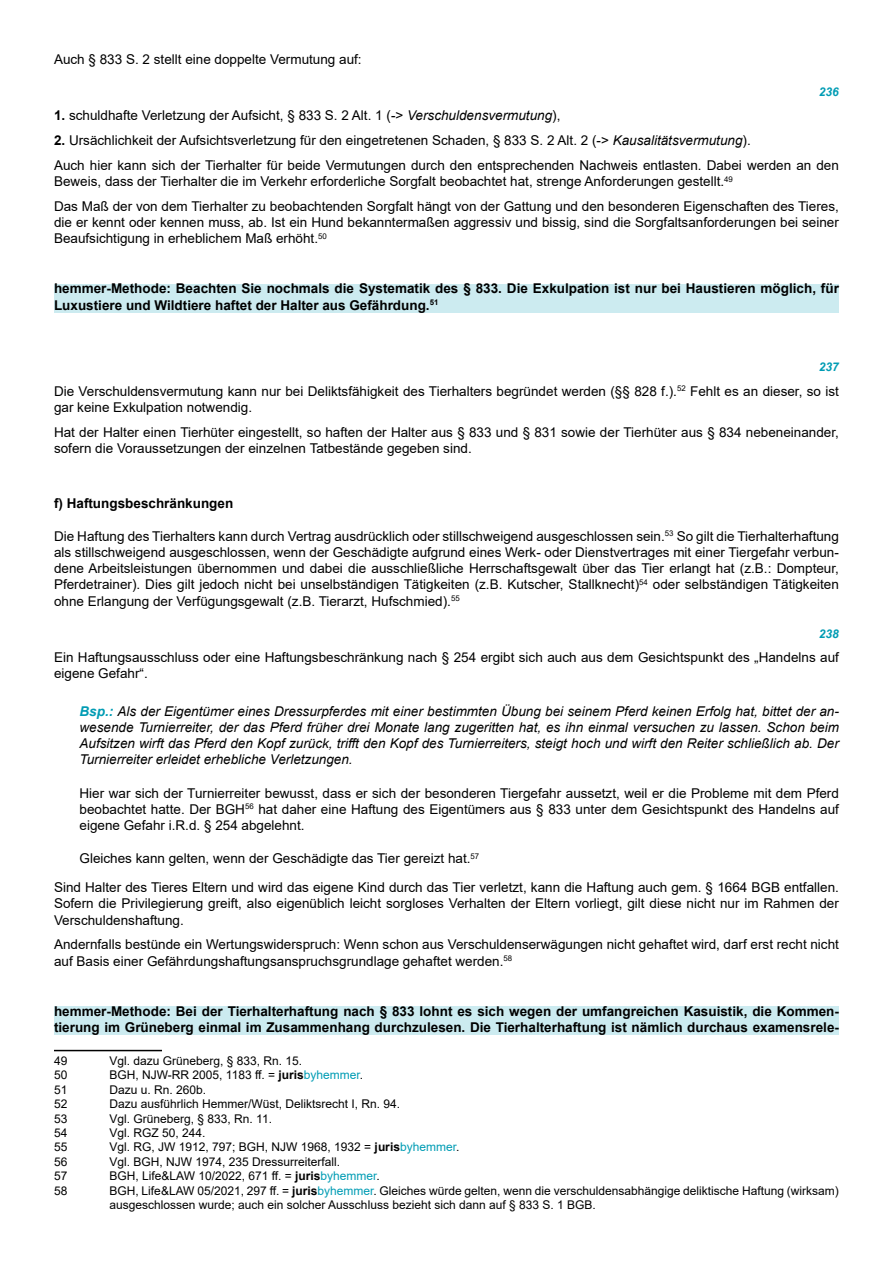
<style>
.page{position:relative;width:893px;height:1263px;background:#fff}
.page>*{position:absolute;margin:0;border:0;box-sizing:border-box;transform-origin:0 0}
.t1{font:13.5px/16.2px "Arial";color:#000}
.t2{font:700 13.5px/16.2px "Arial";color:#000}
.t3{font:italic 13.5px/16.2px "Arial";color:#000;text-align:justify}
.t4{font:12px/14.4px "Arial";color:#000}
.t5{font:italic 700 12px "Arial";color:#009cb4}
.s1{font-weight:700}
.s2{font-style:italic}
.s3{font-weight:700;color:#009cb4}
.s4{color:#009cb4}
</style>
<div class="page">
<div style="left:54px;top:284px;width:785px;height:28px;background:#ccebf0"></div>
<div style="left:54px;top:1006px;width:785px;height:29px;background:#ccebf0"></div>
<hr style="left:54px;top:1050px;width:108px;height:1px;background:#000">
<p class="t1" style="left:54px;top:51px;width:309px">Auch § 833 S. 2 stellt eine doppelte Vermutung auf:</p>
<p class="t5" style="left:819px;top:84px;width:22px">236</p>
<p class="t1" style="left:54px;top:108px;width:508px"><span class="s1">1.</span> schuldhafte Verletzung der Aufsicht, § 833 S. 2 Alt. 1 (-&gt; <span class="s2">Verschuldensvermutung</span>),</p>
<p class="t1" style="left:54px;top:128px;width:786px;line-height:24.8px"><span class="s1">2.</span> Ursächlichkeit der Aufsichtsverletzung für den eingetretenen Schaden, § 833 S. 2 Alt. 2 (-&gt; <span class="s2">Kausalitätsvermutung</span>).<br>Auch hier kann sich der Tierhalter für beide Vermutungen durch den entsprechenden Nachweis entlasten. Dabei werden an den</p>
<p class="t1" style="left:54px;top:169px;width:786px;line-height:24.8px">Beweis, dass der Tierhalter die im Verkehr erforderliche Sorgfalt beobachtet hat, strenge Anforderungen gestellt.<sup>49<br></sup>Das Maß der von dem Tierhalter zu beobachtenden Sorgfalt hängt von der Gattung und den besonderen Eigenschaften des Tieres,</p>
<p class="t1" style="left:54px;top:214px;width:786px">die er kennt oder kennen muss, ab. Ist ein Hund bekanntermaßen aggressiv und bissig, sind die Sorgfaltsanforderungen bei seiner<br>Beaufsichtigung in erheblichem Maß erhöht.<sup>50</sup></p>
<p class="t2" style="left:54px;top:281px;width:786px">hemmer-Methode: Beachten Sie nochmals die Systematik des § 833. Die Exkulpation ist nur bei Haustieren möglich, für<br>Luxustiere und Wildtiere haftet der Halter aus Gefährdung.<sup>51</sup></p>
<p class="t5" style="left:819px;top:359px;width:22px">237</p>
<p class="t1" style="left:54px;top:383px;width:786px">Die Verschuldensvermutung kann nur bei Deliktsfähigkeit des Tierhalters begründet werden (§§ 828 f.).<sup>52</sup> Fehlt es an dieser, so ist gar keine Exkulpation notwendig.</p>
<p class="t1" style="left:54px;top:424px;width:786px">Hat der Halter einen Tierhüter eingestellt, so haften der Halter aus § 833 und § 831 sowie der Tierhüter aus § 834 nebeneinander, sofern die Voraussetzungen der einzelnen Tatbestände gegeben sind.</p>
<p class="t2" style="left:54px;top:495px;width:181px">f) Haftungsbeschränkungen</p>
<p class="t1" style="left:54px;top:528px;width:786px;text-align:justify">Die Haftung des Tierhalters kann durch Vertrag ausdrücklich oder stillschweigend ausgeschlossen sein.<sup>53</sup> So gilt die Tierhalterhaftung als stillschweigend ausgeschlossen, wenn der Geschädigte aufgrund eines Werk- oder Dienstvertrages mit einer Tiergefahr verbun&shy;dene Arbeitsleistungen übernommen und dabei die ausschließliche Herrschaftsgewalt über das Tier erlangt hat (z.B.: Dompteur, Pferdetrainer). Dies gilt jedoch nicht bei unselbständigen Tätigkeiten (z.B. Kutscher, Stallknecht)<sup>54</sup> oder selbständigen Tätigkeiten ohne Erlangung der Verfügungsgewalt (z.B. Tierarzt, Hufschmied).<sup>55</sup></p>
<p class="t5" style="left:819px;top:625px;width:22px">238</p>
<p class="t1" style="left:54px;top:649px;width:786px">Ein Haftungsausschluss oder eine Haftungsbeschränkung nach § 254 ergibt sich auch aus dem Gesichtspunkt des „Handelns auf eigene Gefahr“.</p>
<p class="t3" style="left:80px;top:703px;width:761px"><span class="s3">Bsp.:</span> Als der Eigentümer eines Dressurpferdes mit einer bestimmten Übung bei seinem Pferd keinen Erfolg hat, bittet der an&shy;wesende Turnierreiter, der das Pferd früher drei Monate lang zugeritten hat, es ihn einmal versuchen zu lassen. Schon beim Aufsitzen wirft das Pferd den Kopf zurück, trifft den Kopf des Turnierreiters, steigt hoch und wirft den Reiter schließlich ab. Der Turnierreiter erleidet erhebliche Verletzungen.</p>
<p class="t1" style="left:80px;top:785px;width:761px;text-align:justify">Hier war sich der Turnierreiter bewusst, dass er sich der besonderen Tiergefahr aussetzt, weil er die Probleme mit dem Pferd beobachtet hatte. Der BGH<sup>56</sup> hat daher eine Haftung des Eigentümers aus § 833 unter dem Gesichtspunkt des Handelns auf eigene Gefahr i.R.d. § 254 abgelehnt.</p>
<p class="t1" style="left:54px;top:844px;width:786px;line-height:29px;text-indent:26px">Gleiches kann gelten, wenn der Geschädigte das Tier gereizt hat.<sup>57<br></sup>Sind Halter des Tieres Eltern und wird das eigene Kind durch das Tier verletzt, kann die Haftung auch gem. § 1664 BGB entfallen.</p>
<p class="t1" style="left:54px;top:895px;width:786px">Sofern die Privilegierung greift, also eigenüblich leicht sorgloses Verhalten der Eltern vorliegt, gilt diese nicht nur im Rahmen der<br>Verschuldenshaftung.</p>
<p class="t1" style="left:54px;top:936px;width:786px">Andernfalls bestünde ein Wertungswiderspruch: Wenn schon aus Verschuldenserwägungen nicht gehaftet wird, darf erst recht nicht auf Basis einer Gefährdungshaftungsanspruchsgrundlage gehaftet werden.<sup>58</sup></p>
<p class="t2" style="left:54px;top:1003px;width:786px">hemmer-Methode: Bei der Tierhalterhaftung nach § 833 lohnt es sich wegen der umfangreichen Kasuistik, die Kommen&shy;tierung im Grüneberg einmal im Zusammenhang durchzulesen. Die Tierhalterhaftung ist nämlich durchaus examensrele-</p>
<p class="t4" style="left:54px;top:1053px;width:15px">49</p>
<p class="t4" style="left:110px;top:1053px;width:194px">Vgl. dazu Grüneberg, § 833, Rn. 15.</p>
<p class="t4" style="left:54px;top:1068px;width:15px">50</p>
<p class="t4" style="left:110px;top:1068px;width:255px">BGH, NJW-RR 2005, 1183 ff. = <span class="s1">juris</span><span class="s4">byhemmer</span>.</p>
<p class="t4" style="left:54px;top:1082px;width:15px">51</p>
<p class="t4" style="left:110px;top:1082px;width:98px">Dazu u. Rn. 260b.</p>
<p class="t4" style="left:54px;top:1097px;width:15px">52</p>
<p class="t4" style="left:110px;top:1097px;width:292px">Dazu ausführlich Hemmer/Wüst, Deliktsrecht I, Rn. 94.</p>
<p class="t4" style="left:54px;top:1111px;width:15px">53</p>
<p class="t4" style="left:110px;top:1111px;width:164px">Vgl. Grüneberg, § 833, Rn. 11.</p>
<p class="t4" style="left:54px;top:1125px;width:15px">54</p>
<p class="t4" style="left:110px;top:1125px;width:98px">Vgl. RGZ 50, 244.</p>
<p class="t4" style="left:54px;top:1140px;width:15px">55</p>
<p class="t4" style="left:110px;top:1140px;width:351px">Vgl. RG, JW 1912, 797; BGH, NJW 1968, 1932 = <span class="s1">juris</span><span class="s4">byhemmer</span>.</p>
<p class="t4" style="left:54px;top:1154px;width:15px">56</p>
<p class="t4" style="left:110px;top:1154px;width:232px">Vgl. BGH, NJW 1974, 235 Dressurreiterfall.</p>
<p class="t4" style="left:54px;top:1169px;width:15px">57</p>
<p class="t4" style="left:110px;top:1169px;width:272px">BGH, Life&amp;LAW 10/2022, 671 ff. = <span class="s1">juris</span><span class="s4">byhemmer</span>.</p>
<p class="t4" style="left:54px;top:1183px;width:15px">58</p>
<p class="t4" style="left:109px;top:1183px;width:731px">BGH, Life&amp;LAW 05/2021, 297 ff. = <span class="s1">juris</span><span class="s4">byhemmer</span>. Gleiches würde gelten, wenn die verschuldensabhängige deliktische Haftung (wirksam) ausgeschlossen wurde; auch ein solcher Ausschluss bezieht sich dann auf § 833 S. 1 BGB.</p>
</div>
